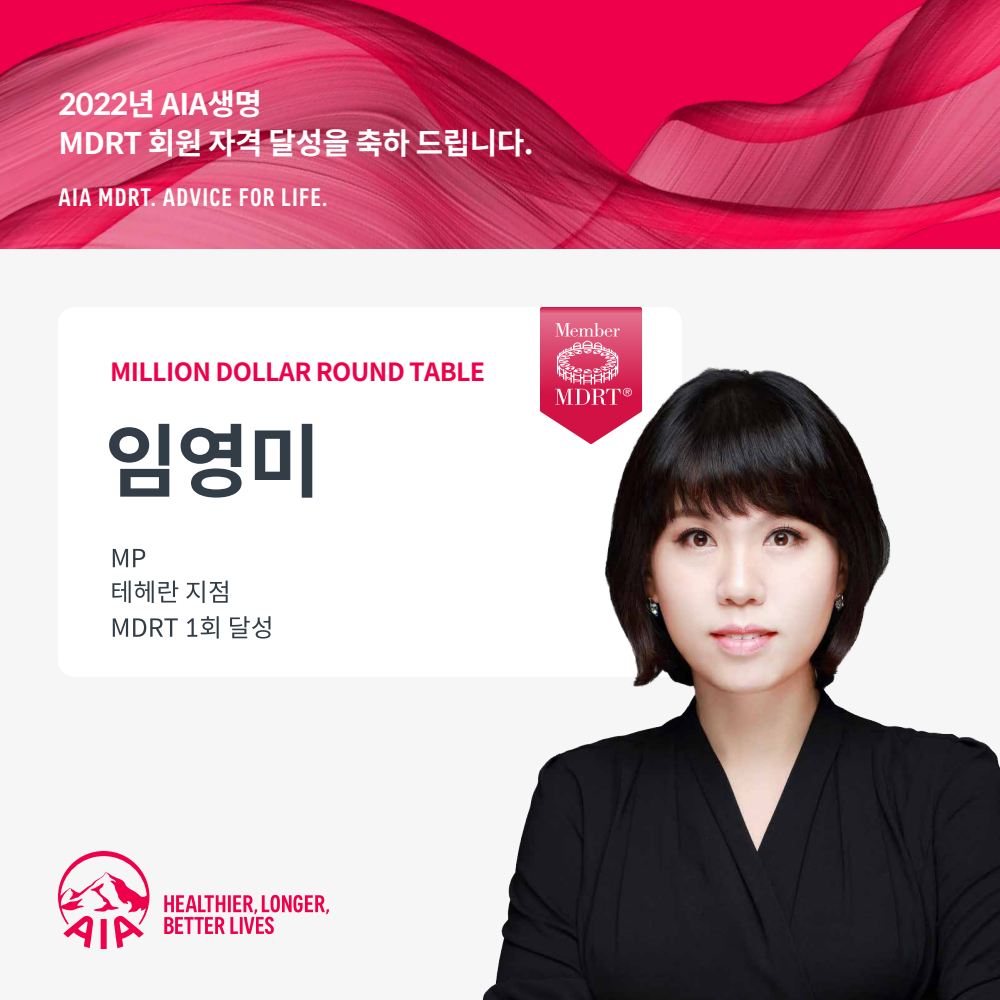
<style>
.page{position:relative;width:1000px;height:1000px;background:#fff}
.page>*{position:absolute;margin:0;border:0;box-sizing:border-box;transform-origin:0 0}
.t1{font:700 30px/39px "Spoqa Han Sans";letter-spacing:-.02em;color:#fff}
.t2{font:700 30px/40px "Spoqa Han Sans Neo";letter-spacing:-.02em;color:#fcfcfc}
.t3{font:500 condensed 26px "AIA Everest";letter-spacing:.045em;color:#fff}
.t4{font:700 25px "Spoqa Han Sans Neo";letter-spacing:-.025em;color:#ee004b}
</style>
<div class="page">
<div style="left:0;top:224px;width:1000px;height:776px;background:#f6f6f7"></div>
<svg style="left:58px;top:851px;width:271px;height:98px"></svg>
<div style="left:58px;top:307px;width:624px;height:370px;background:#fff;border-radius:16px"></div>
<svg style="left:540px;top:307px;width:102px;height:22px;background:#e05f81"></svg>
<img style="left:0;top:0;width:1000px;height:249px">
<svg style="left:109px;top:424px;width:203px;height:74px"></svg>
<svg style="left:113px;top:549px;width:32px;height:18px"></svg>
<svg style="left:112px;top:581px;width:116px;height:22px"></svg>
<svg style="left:113px;top:616px;width:158px;height:23px"></svg>
<img style="left:482px;top:329px;width:518px;height:671px">
<p class="t1" style="left:58px;top:85px;width:477px">2022년 AIA생명<br>MDRT 회원 자격 달성을 축하 드립니다.</p>
<p class="t3" style="left:58px;top:182px;width:270px">AIA MDRT. ADVICE FOR LIFE.</p>
<p class="t2" style="left:58px;top:93px;width:385px">2021년 AIA생명<br>MDRT 자격 달성을 축하합니다!</p>
<p class="t4" style="left:110px;top:357px;width:377px">MILLION DOLLAR ROUND TABLE</p>
</div>
